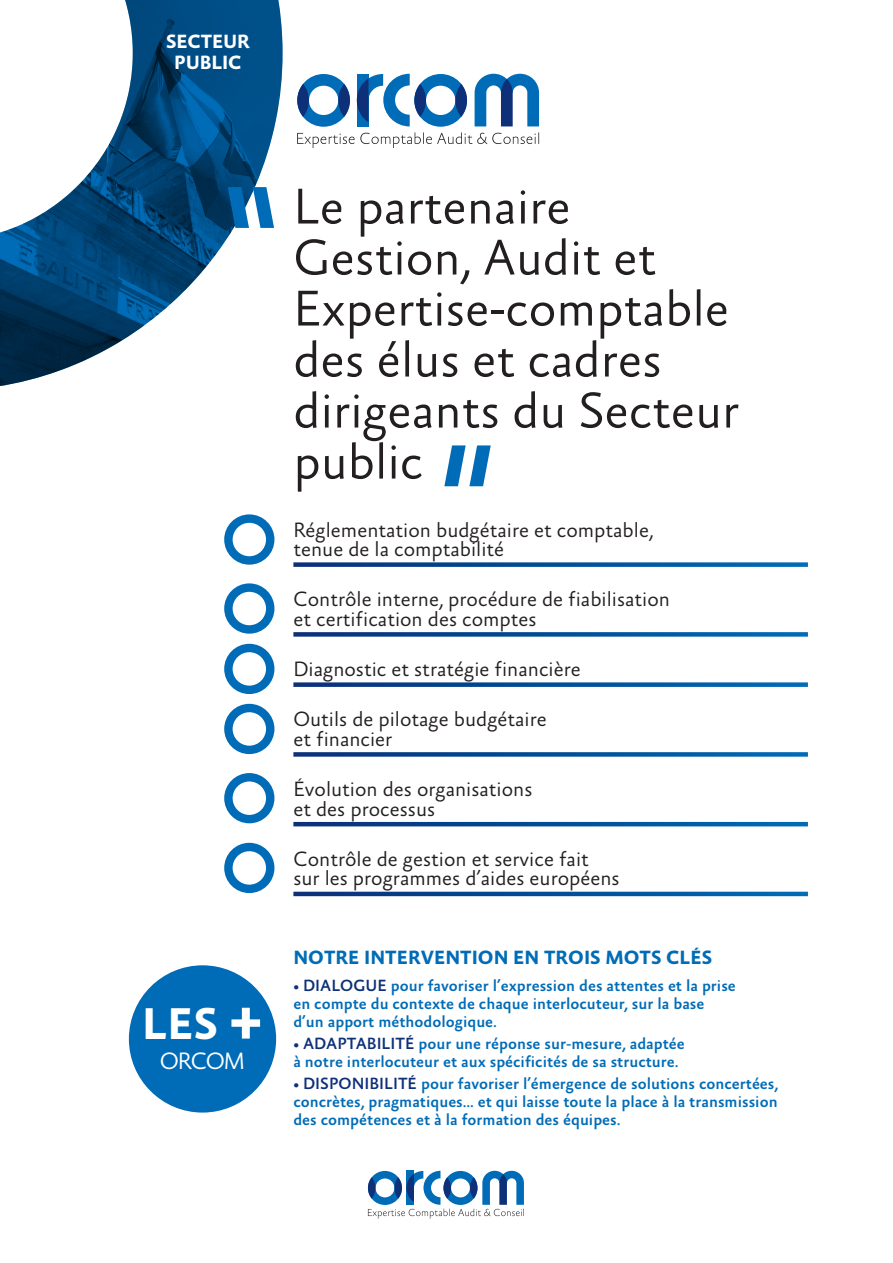
<style>
.page{position:relative;width:893px;height:1263px;background:#fff}
.page>*{position:absolute;margin:0;border:0;box-sizing:border-box;transform-origin:0 0}
.t1{font:300 51px/51px "Absara Sans TF";color:#231f20}
.t2{font:700 45.15px "Absara Sans TF";color:#fff}
.t3{font:300 24px "Absara Sans TF";letter-spacing:-.05em;color:#fff}
.t4{font:300 21px/19.5px "Absara Sans TF";color:#231f20}
.t5{font:700 19.5px "Absara Sans TF";color:#006cb7}
.t6{font:700 19.5px/21px "Absara Sans TF";letter-spacing:-.01em;color:#fff;text-align:center}
.t7{font:500 16.5px/18px "Absara Sans TF";color:#006cb7}
.s1{font-size:67.65px}
.s2{color:#0d3079}
</style>
<div class="page">
<img style="left:0;top:0;width:283px;height:386px">
<svg style="left:228px;top:187px;width:46px;height:41px"></svg>
<svg style="left:444px;top:445px;width:47px;height:41px"></svg>
<svg style="left:368px;top:1171px;width:156px;height:48px"></svg>
<svg style="left:293px;top:562px;width:515px;height:5px"></svg>
<svg style="left:293px;top:632px;width:515px;height:5px"></svg>
<svg style="left:293px;top:682px;width:515px;height:5px"></svg>
<svg style="left:293px;top:752px;width:515px;height:5px"></svg>
<svg style="left:293px;top:822px;width:515px;height:4px"></svg>
<svg style="left:293px;top:892px;width:515px;height:4px"></svg>
<div style="left:224px;top:644px;width:50px;height:50px;border:8px solid #006cb7;border-radius:50%"></div>
<div style="left:224px;top:583px;width:50px;height:51px;border:8px solid #006cb7;border-radius:50%"></div>
<div style="left:224px;top:514px;width:50px;height:51px;border:8px solid #006cb7;border-radius:50%"></div>
<div style="left:224px;top:704px;width:50px;height:50px;border:8px solid #006cb7;border-radius:50%"></div>
<div style="left:224px;top:773px;width:50px;height:50px;border:8px solid #006cb7;border-radius:50%"></div>
<div style="left:224px;top:843px;width:50px;height:50px;border:8px solid #006cb7;border-radius:50%"></div>
<div style="left:129px;top:965px;width:147px;height:147px;background:#006cb7;border-radius:50%"></div>
<svg style="left:297px;top:74px;width:242px;height:74px"></svg>
<p class="t6" style="left:166px;top:32px;width:85px">SECTEUR<br>PUBLIC</p>
<h2 class="t2" style="left:142px;top:1001px;width:122px">LES <span class="s1">+</span></h2>
<h3 class="t3" style="left:160px;top:1049px;width:87px">ORCOM</h3>
<h1 class="t1" style="left:293px;top:183px;width:447px">Le partenaire<br>Gestion, Audit et<br>Expertise-comptable des élus et cadres dirigeants du Secteur public</h1>
<p class="t4" style="left:293px;top:521px;width:361px">Réglementation budgétaire et comptable, tenue de la comptabilité</p>
<p class="t4" style="left:293px;top:590px;width:378px">Contrôle interne, procédure de fiabilisation et certification des comptes</p>
<p class="t4" style="left:293px;top:660px;width:289px">Diagnostic et stratégie financière</p>
<p class="t4" style="left:293px;top:710px;width:255px">Outils de pilotage budgétaire et financier</p>
<p class="t4" style="left:293px;top:780px;width:241px">Évolution des organisations et des processus</p>
<p class="t4" style="left:293px;top:850px;width:328px">Contrôle de gestion et service fait sur les programmes d’aides européens</p>
<p class="t5" style="left:293px;top:948px;width:420px">NOTRE INTERVENTION EN TROIS MOTS CLÉS</p>
<p class="t7" style="left:293px;top:977px;width:444px"><span class="s2">• DIALOGUE</span> pour favoriser l’expression des attentes et la prise en compte du contexte de chaque interlocuteur, sur la base d’un apport méthodologique.</p>
<p class="t7" style="left:293px;top:1035px;width:393px"><span class="s2">• ADAPTABILITÉ</span> pour une réponse sur-mesure, adaptée à notre interlocuteur et aux spécificités de sa structure.</p>
<p class="t7" style="left:293px;top:1076px;width:486px;text-align:justify"><span class="s2">• DISPONIBILITÉ</span> pour favoriser l’émergence de solutions concertées, concrètes, pragmatiques... et qui laisse toute la place à la transmission des compétences et à la formation des équipes.</p>
</div>
